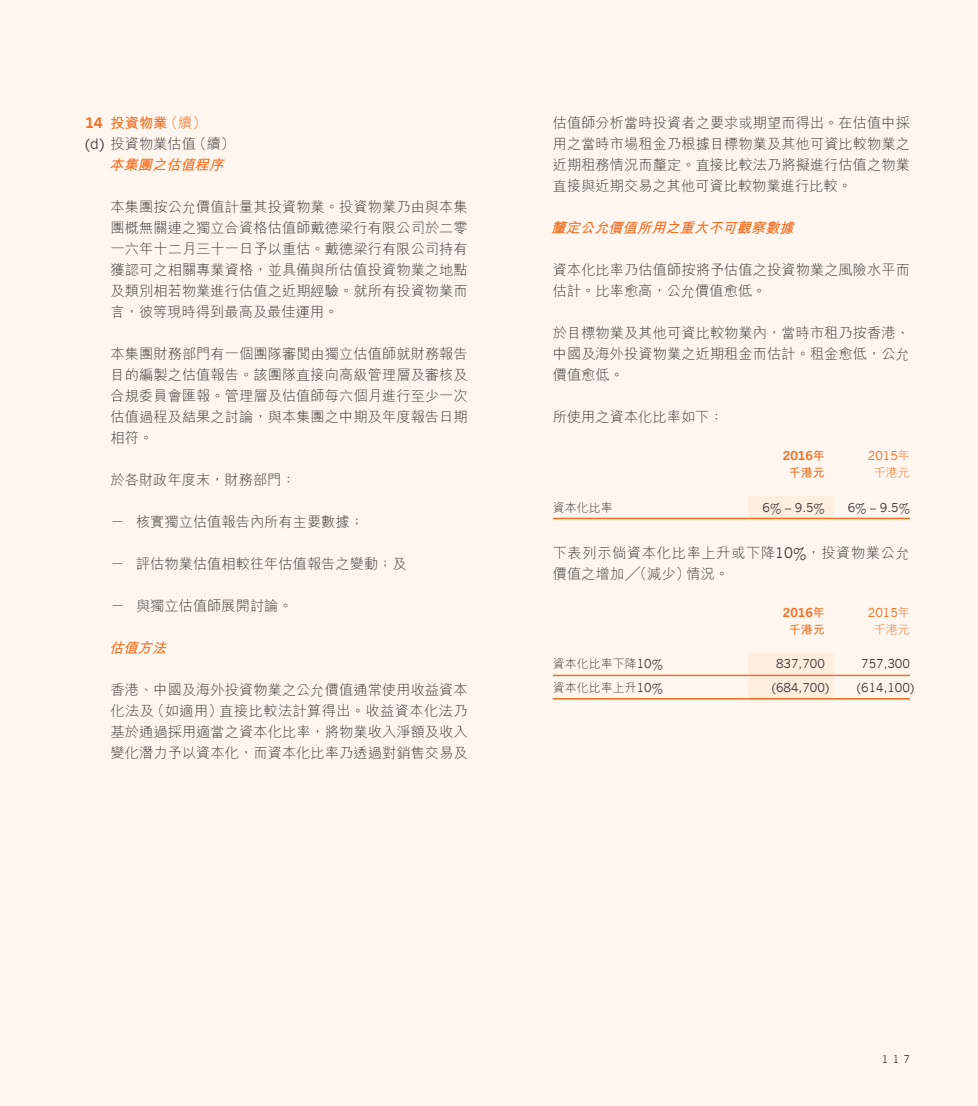
<style>
.page{position:relative;width:978px;height:1106px;background:#fff}
.page>*{position:absolute;margin:0;border:0;box-sizing:border-box;transform-origin:0 0}
.t1{font:300 14.25px/21px "M Hei HK";letter-spacing:.005em;color:#3e3835;text-align:justify}
.t2{font:300 14.25px/21px "M Hei HK";letter-spacing:.045em;color:#3e3835}
.t3{font:italic 700 14.25px "M Hei HK";color:#f36e21}
.t4{font:700 14.25px "M Hei HK";color:#f36e21}
.t5{font:12px "News Gothic";color:#3e3835}
.t6{font:300 12px "M Hei HK";color:#3e3835}
.t7{font:700 12px "News Gothic";color:#f36e21}
.t8{font:12px "News Gothic";color:#f36e21}
.t9{font:700 12px "M Hei HK";color:#f36e21}
.t10{font:300 12px "M Hei HK";color:#f36e21}
.t11{font:10.5px "News Gothic";color:#3e3835}
.s1{font-family:"News Gothic"}
.s2{font-weight:300}
.s3{font-family:"News Gothic";font-weight:400}
.s4{font-family:"M Hei HK"}
.s5{font-family:"M Hei HK";font-weight:300}
</style>
<div class="page">
<hr style="left:0;top:0;width:1px;height:1106px;background:#fef6ef">
<div style="left:1px;top:0;width:977px;height:1106px;background:#fef6ef"></div>
<div style="left:748px;top:496px;width:85px;height:22px;background:#feeee0"></div>
<hr style="left:553px;top:518px;width:195px;height:1px;background:#f36e21">
<hr style="left:748px;top:518px;width:85px;height:1px;background:#f36e21">
<hr style="left:833px;top:518px;width:77px;height:1px;background:#f36e21">
<div style="left:748px;top:653px;width:85px;height:45px;background:#feeee0"></div>
<hr style="left:553px;top:674px;width:195px;height:2px;background:#f36e21">
<hr style="left:748px;top:674px;width:85px;height:2px;background:#f36e21">
<hr style="left:833px;top:674px;width:77px;height:2px;background:#f36e21">
<hr style="left:553px;top:698px;width:195px;height:1px;background:#f36e21">
<hr style="left:748px;top:698px;width:85px;height:1px;background:#f36e21">
<hr style="left:833px;top:698px;width:77px;height:1px;background:#f36e21">
<p class="t4" style="left:85px;top:112px;width:123px"><span class="s1">14</span> 投資物業<span class="s2">（續）</span></p>
<p class="t1" style="left:85px;top:132px;width:152px"><span class="s3">(d)</span> 投資物業估值（續）</p>
<p class="t3" style="left:109px;top:154px;width:120px">本集團之估值程序</p>
<p class="t1" style="left:111px;top:195px;width:359px">本集團按公允價值計量其投資物業。投資物業乃由與本集團概無關連之獨立合資格估值師戴德梁行有限公司於二零一六年十二月三十一日予以重估。戴德梁行有限公司持有獲認可之相關專業資格，並具備與所估值投資物業之地點及類別相若物業進行估值之近期經驗。就所有投資物業而言，彼等現時得到最高及最佳運用。</p>
<p class="t1" style="left:111px;top:342px;width:359px">本集團財務部門有一個團隊審閱由獨立估值師就財務報告目的編製之估值報告。該團隊直接向高級管理層及審核及合規委員會匯報。管理層及估值師每六個月進行至少一次估值過程及結果之討論，與本集團之中期及年度報告日期相符。</p>
<p class="t1" style="left:111px;top:468px;width:187px">於各財政年度末，財務部門：</p>
<p class="t1" style="left:111px;top:510px;width:255px">－ 核實獨立估值報告內所有主要數據；</p>
<p class="t1" style="left:111px;top:552px;width:298px">－ 評估物業估值相較往年估值報告之變動；及</p>
<p class="t1" style="left:111px;top:594px;width:184px">－ 與獨立估值師展開討論。</p>
<p class="t3" style="left:109px;top:637px;width:63px">估值方法</p>
<p class="t1" style="left:111px;top:678px;width:359px">香港、中國及海外投資物業之公允價值通常使用收益資本化法及（如適用）直接比較法計算得出。收益資本化法乃基於通過採用適當之資本化比率，將物業收入淨額及收入變化潛力予以資本化，而資本化比率乃透過對銷售交易及</p>
<p class="t1" style="left:553px;top:111px;width:359px">估值師分析當時投資者之要求或期望而得出。在估值中採用之當時市場租金乃根據目標物業及其他可資比較物業之近期租務情況而釐定。直接比較法乃將擬進行估值之物業直接與近期交易之其他可資比較物業進行比較。</p>
<p class="t3" style="left:551px;top:217px;width:249px">釐定公允價值所用之重大不可觀察數據</p>
<p class="t1" style="left:553px;top:258px;width:359px">資本化比率乃估值師按將予估值之投資物業之風險水平而估計。比率愈高，公允價值愈低。</p>
<p class="t1" style="left:553px;top:321px;width:359px">於目標物業及其他可資比較物業內，當時市租乃按香港、中國及海外投資物業之近期租金而估計。租金愈低，公允價值愈低。</p>
<p class="t1" style="left:553px;top:405px;width:172px">所使用之資本化比率如下：</p>
<p class="t7" style="left:783px;top:448px;width:43px">2016<span class="s4">年</span></p>
<p class="t8" style="left:868px;top:449px;width:43px">2015<span class="s5">年</span></p>
<p class="t9" style="left:789px;top:464px;width:37px">千港元</p>
<p class="t10" style="left:874px;top:464px;width:37px">千港元</p>
<p class="t6" style="left:553px;top:498px;width:61px">資本化比率</p>
<p class="t5" style="left:763px;top:500px;width:64px">6% – 9.5%</p>
<p class="t5" style="left:848px;top:500px;width:64px">6% – 9.5%</p>
<p class="t2" style="left:553px;top:541px;width:359px">下表列示倘資本化比率上升或下降<span class="s3">10%</span>，投資物業公允價值之增加╱（減少）情況。</p>
<p class="t7" style="left:783px;top:605px;width:43px">2016<span class="s4">年</span></p>
<p class="t8" style="left:868px;top:606px;width:43px">2015<span class="s5">年</span></p>
<p class="t9" style="left:789px;top:621px;width:37px">千港元</p>
<p class="t10" style="left:874px;top:621px;width:37px">千港元</p>
<p class="t6" style="left:553px;top:655px;width:112px">資本化比率下降<span class="s3">10%</span></p>
<p class="t5" style="left:776px;top:657px;width:50px">837,700</p>
<p class="t5" style="left:861px;top:657px;width:50px">757,300</p>
<p class="t6" style="left:553px;top:679px;width:112px">資本化比率上升<span class="s3">10%</span></p>
<p class="t5" style="left:772px;top:680px;width:59px">(684,700)</p>
<p class="t5" style="left:857px;top:680px;width:59px">(614,100)</p>
<p class="t11" style="left:882px;top:1052px;width:30px">117</p>
</div>
